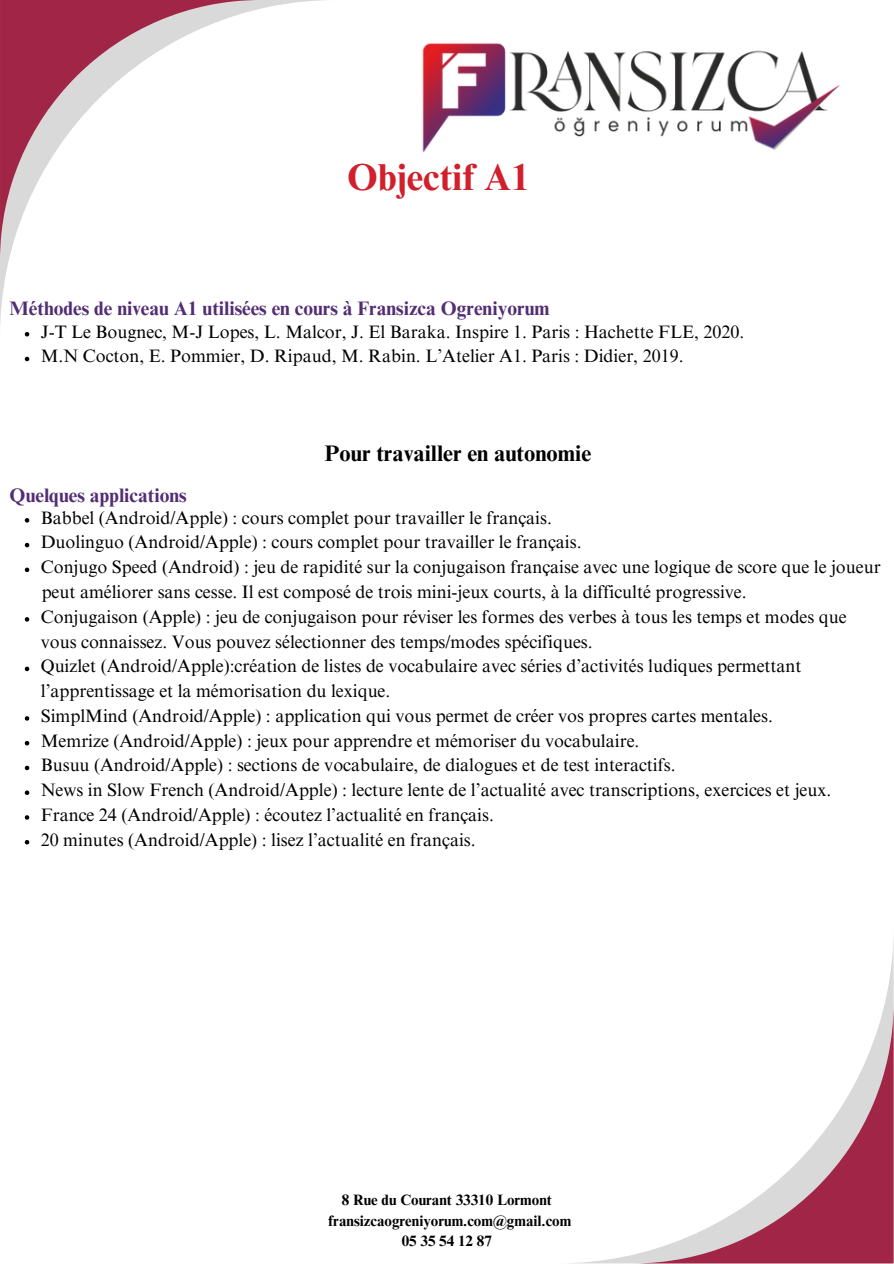
<style>
.page{position:relative;width:894px;height:1264px;background:#fff}
.page>*{position:absolute;margin:0;border:0;box-sizing:border-box;transform-origin:0 0}
.t1{font:700 37.5px "Times NRMT Pro";color:#d11f2c}
.t2{font:700 22.5px "Times NRMT Pro";color:#000}
.t3{font:700 19.5px "Times NRMT Pro";color:#532d74}
.t4{font:18px/24.8px "Times NRMT Pro";color:#000}
.t5{font:700 15px "Times NRMT Pro";color:#000}
</style>
<div class="page">
<svg style="left:0;top:0;width:325px;height:335px"></svg>
<svg style="left:0;top:0;width:261px;height:261px"></svg>
<svg style="left:632px;top:1002px;width:261px;height:261px"></svg>
<img style="left:422px;top:43px;width:418px;height:110px">
<svg style="left:25px;top:332px;width:4px;height:4px"></svg>
<svg style="left:25px;top:357px;width:4px;height:4px"></svg>
<svg style="left:25px;top:518px;width:4px;height:4px"></svg>
<svg style="left:25px;top:543px;width:4px;height:4px"></svg>
<svg style="left:25px;top:567px;width:4px;height:5px"></svg>
<svg style="left:25px;top:617px;width:4px;height:4px"></svg>
<svg style="left:25px;top:666px;width:4px;height:5px"></svg>
<svg style="left:25px;top:716px;width:4px;height:4px"></svg>
<svg style="left:25px;top:741px;width:4px;height:4px"></svg>
<svg style="left:25px;top:765px;width:4px;height:5px"></svg>
<svg style="left:25px;top:790px;width:4px;height:5px"></svg>
<svg style="left:25px;top:815px;width:4px;height:4px"></svg>
<svg style="left:25px;top:840px;width:4px;height:4px"></svg>
<p class="t1" style="left:347px;top:163px;width:184px">Objectif A1</p>
<h3 class="t3" style="left:10px;top:301px;width:541px">Méthodes de niveau A1 utilisées en cours à Fransizca Ogreniyorum</h3>
<p class="t4" style="left:41px;top:321px;width:705px">J-T Le Bougnec, M-J Lopes, L. Malcor, J. El Baraka. Inspire 1. Paris : Hachette FLE, 2020.</p>
<h1 class="t4" style="left:41px;top:346px;width:644px">M.N Cocton, E. Pommier, D. Ripaud, M. Rabin. L’Atelier A1. Paris : Didier, 2019.</h1>
<p class="t3" style="left:10px;top:487px;width:178px">Quelques applications</p>
<p class="t2" style="left:324px;top:444px;width:268px">Pour travailler en autonomie</p>
<p class="t4" style="left:41px;top:507px;width:512px">Babbel (Android/Apple) : cours complet pour travailler le français.</p>
<h2 class="t4" style="left:41px;top:532px;width:542px">Duolinguo (Android/Apple) : cours complet pour travailler le français.</h2>
<h3 class="t4" style="left:41px;top:557px;width:841px">Conjugo Speed (Android) : jeu de rapidité sur la conjugaison française avec une logique de score que le joueur</h3>
<p class="t4" style="left:42px;top:581px;width:706px">peut améliorer sans cesse. Il est composé de trois mini-jeux courts, à la difficulté progressive.</p>
<p class="t4" style="left:41px;top:606px;width:807px">Conjugaison (Apple) : jeu de conjugaison pour réviser les formes des verbes à tous les temps et modes que vous connaissez. Vous pouvez sélectionner des temps/modes spécifiques.</p>
<p class="t4" style="left:41px;top:656px;width:762px">Quizlet (Android/Apple):création de listes de vocabulaire avec séries d’activités ludiques permettant l’apprentissage et la mémorisation du lexique.</p>
<h4 class="t4" style="left:41px;top:705px;width:733px">SimplMind (Android/Apple) : application qui vous permet de créer vos propres cartes mentales.</h4>
<p class="t4" style="left:41px;top:730px;width:600px">Memrize (Android/Apple) : jeux pour apprendre et mémoriser du vocabulaire.</p>
<p class="t4" style="left:41px;top:755px;width:636px">Busuu (Android/Apple) : sections de vocabulaire, de dialogues et de test interactifs.</p>
<p class="t4" style="left:41px;top:779px;width:791px">News in Slow French (Android/Apple) : lecture lente de l’actualité avec transcriptions, exercices et jeux.</p>
<p class="t4" style="left:41px;top:804px;width:454px">France 24 (Android/Apple) : écoutez l’actualité en français.</p>
<p class="t4" style="left:41px;top:829px;width:436px">20 minutes (Android/Apple) : lisez l’actualité en français.</p>
<p class="t5" style="left:341px;top:1194px;width:211px">8 Rue du Courant 33310 Lormont</p>
<p class="t5" style="left:328px;top:1214px;width:244px">fransizcaogreniyorum.com@gmail.com</p>
<p class="t5" style="left:401px;top:1234px;width:91px">05 35 54 12 87</p>
</div>
